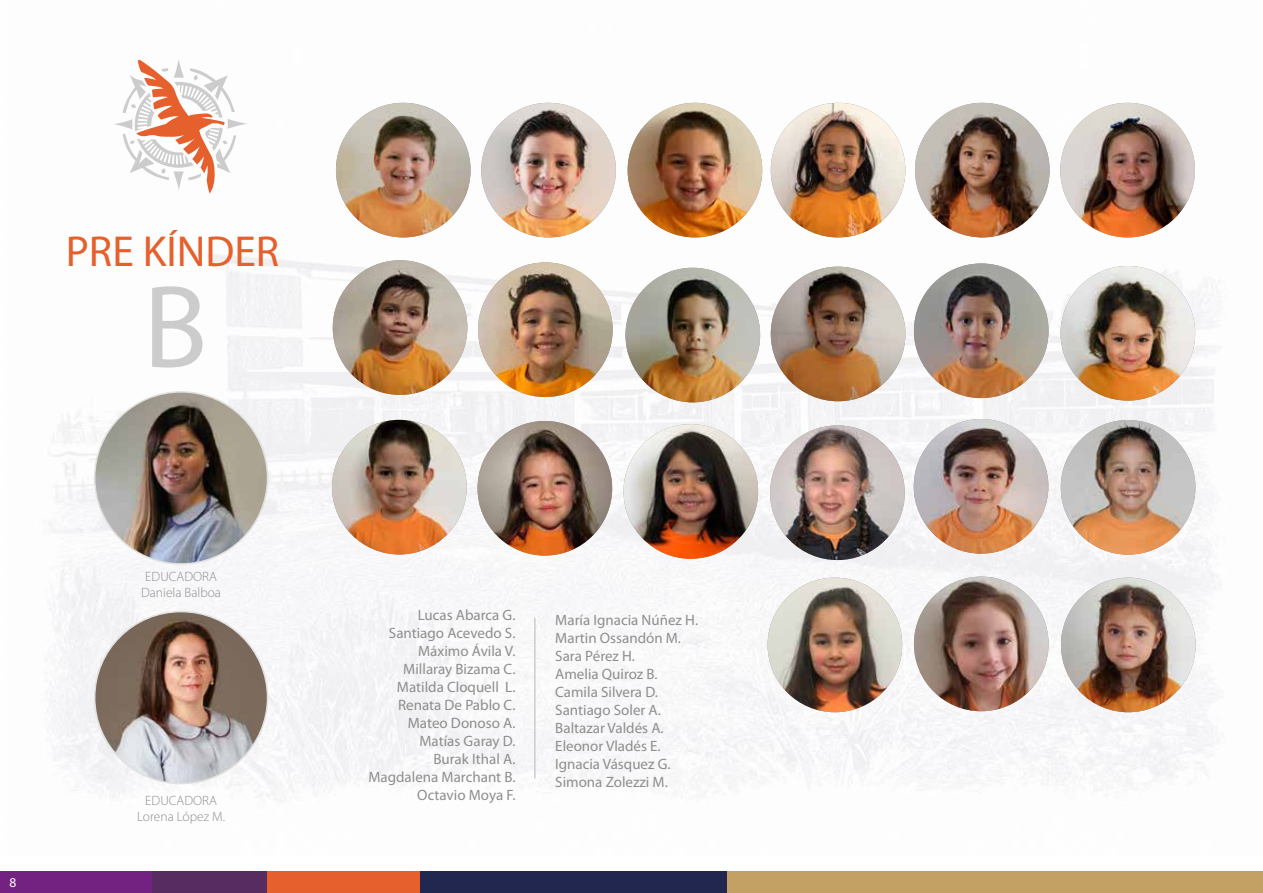
<style>
.page{position:relative;width:1263px;height:893px;background:#fff}
.page>*{position:absolute;margin:0;border:0;box-sizing:border-box;transform-origin:0 0}
.t1{font:118.5px "Myriad Pro";color:#ccc}
.t2{font:43.5px "Myriad Pro";color:#e5602c}
.t3{font:15px/18px "Myriad Pro";color:#8e8e8d;text-align:right}
.t4{font:300 13.5px/16.2px "Myriad Pro";color:#8e8e8d;text-align:center}
.t5{font:13.5px "Myriad Pro";color:#fff}
</style>
<div class="page">
<img style="left:46px;top:102px;width:1174px;height:699px">
<div style="left:0;top:872px;width:168px;height:21px;background:#742281"></div>
<div style="left:412px;top:872px;width:324px;height:21px;background:#22274f"></div>
<div style="left:727px;top:872px;width:536px;height:21px;background:#c3a165"></div>
<div style="left:152px;top:872px;width:146px;height:21px;background:#572c61"></div>
<div style="left:267px;top:872px;width:153px;height:21px;background:#e5602c"></div>
<svg style="left:113px;top:59px;width:135px;height:134px"></svg>
<img style="left:95px;top:392px;width:172px;height:172px;border-radius:86px">
<img style="left:95px;top:612px;width:172px;height:172px;border-radius:86px">
<img style="left:771px;top:267px;width:134px;height:134px;border-radius:67px">
<img style="left:1061px;top:420px;width:134px;height:135px;border-radius:67px">
<img style="left:1061px;top:578px;width:134px;height:134px;border-radius:67px">
<img style="left:914px;top:419px;width:134px;height:135px;border-radius:67px">
<img style="left:914px;top:577px;width:134px;height:134px;border-radius:67px">
<img style="left:767px;top:578px;width:135px;height:134px;border-radius:67px">
<img style="left:770px;top:425px;width:135px;height:135px;border-radius:67px">
<img style="left:623px;top:424px;width:135px;height:135px;border-radius:67px">
<img style="left:477px;top:421px;width:135px;height:135px;border-radius:67px">
<img style="left:332px;top:420px;width:135px;height:134px;border-radius:67px">
<img style="left:333px;top:260px;width:134px;height:135px;border-radius:67px">
<img style="left:478px;top:262px;width:135px;height:135px;border-radius:67px">
<img style="left:625px;top:268px;width:135px;height:134px;border-radius:67px">
<img style="left:914px;top:263px;width:134px;height:135px;border-radius:67px">
<img style="left:1060px;top:266px;width:135px;height:135px;border-radius:67px">
<img style="left:1060px;top:103px;width:135px;height:134px;border-radius:67px">
<img style="left:915px;top:103px;width:135px;height:134px;border-radius:67px">
<img style="left:771px;top:103px;width:134px;height:134px;border-radius:67px">
<img style="left:628px;top:103px;width:134px;height:134px;border-radius:67px">
<img style="left:481px;top:103px;width:135px;height:134px;border-radius:67px">
<img style="left:336px;top:103px;width:135px;height:134px;border-radius:67px">
<hr style="left:534px;top:618px;width:2px;height:160px;background:#ccc">
<h2 class="t2" style="left:66px;top:225px;width:215px">PRE KÍNDER</h2>
<h1 class="t1" style="left:143px;top:254px;width:66px">B</h1>
<p class="t5" style="left:9px;top:874px;width:8px">8</p>
<p class="t4" style="left:141px;top:568px;width:81px">EDUCADORA<br>Daniela Balboa</p>
<p class="t4" style="left:137px;top:792px;width:89px">EDUCADORA<br>Lorena López M.</p>
<p class="t3" style="left:368px;top:606px;width:149px">Lucas Abarca G.<br>Santiago Acevedo S.<br>Máximo Ávila V.<br>Millaray Bizama C.<br>Matilda Cloquell L.<br>Renata De Pablo C.<br>Mateo Donoso A.<br>Matías Garay D.<br>Burak Ithal A.<br>Magdalena Marchant B.<br>Octavio Moya F.</p>
<p class="t3" style="left:555px;top:610px;width:144px;text-align:left">María Ignacia Núñez H.<br>Martin Ossandón M.<br>Sara Pérez H.<br>Amelia Quiroz B.<br>Camila Silvera D.<br>Santiago Soler A.<br>Baltazar Valdés A.<br>Eleonor Vladés E.<br>Ignacia Vásquez G.<br>Simona Zolezzi M.</p>
</div>
